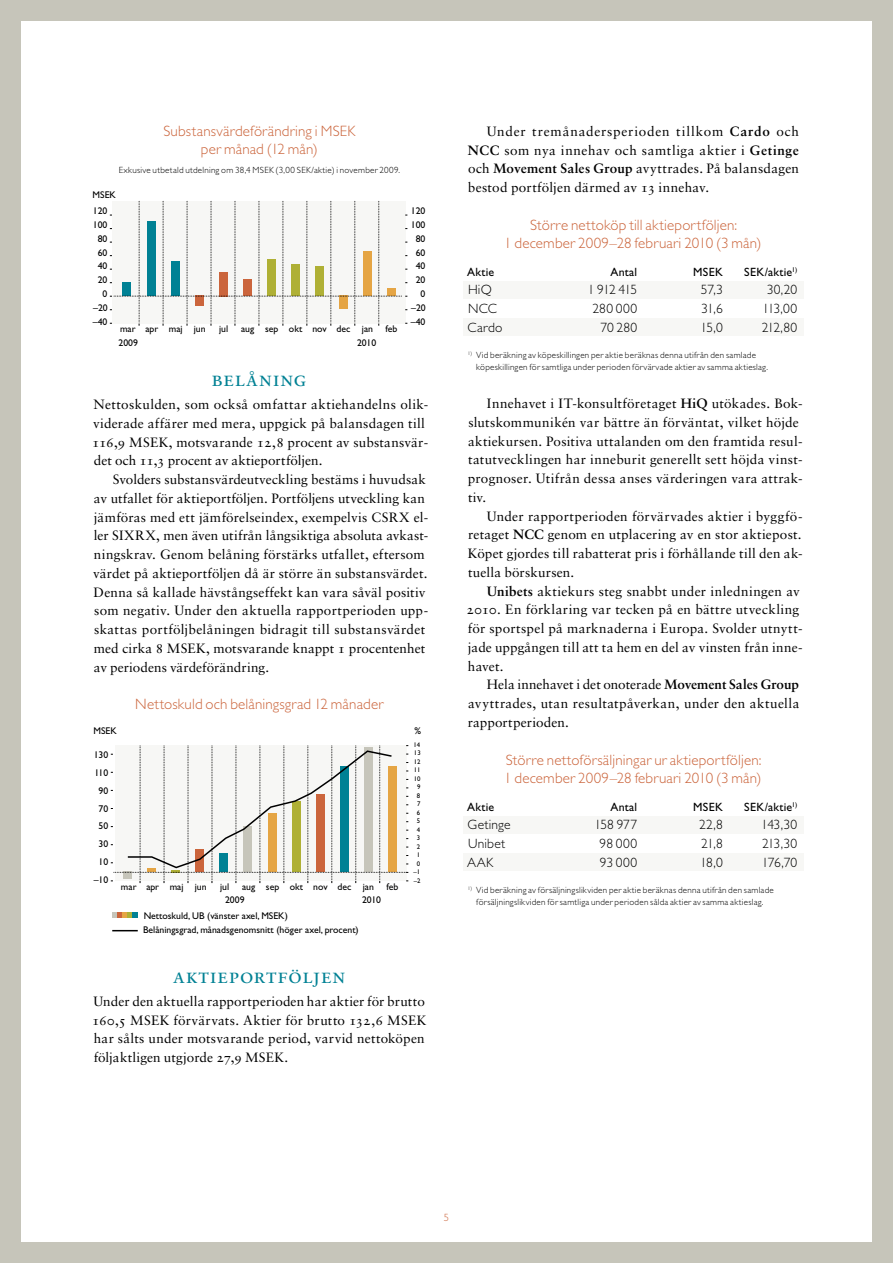
<style>
.page{position:relative;width:893px;height:1263px;background:#c6c5ba}
.page>*{position:absolute;margin:0;border:0;box-sizing:border-box;transform-origin:0 0}
.t1{font:21px "Sabon Roman SC";letter-spacing:.03em;color:#008194}
.t2{font:300 15px/18.8px "Gill Sans Std";letter-spacing:.01em;color:#cb653c;text-align:center}
.t3{font:13.5px/18.8px "Sabon Roman Os F";letter-spacing:.015em;color:#000}
.t4{font:300 13.5px "Gill Sans Std";letter-spacing:.01em;color:#000}
.t5{font:12px "Gill Sans Std";letter-spacing:.02em;color:#000}
.t6{font:300 10.5px "Gill Sans Std";color:#cb653c}
.t7{font:9.75px/14.9px "Gill Sans Std";color:#000}
.t8{font:9.75px "Gill Sans";color:#000}
.t9{font:300 9px/11.2px "Gill Sans Std";letter-spacing:.03em;color:#000}
.t10{font:6.75px/8.6px "Gill Sans Std";color:#000;text-align:center}
.s1{font-family:"Sabon Bold Os F"}
</style>
<div class="page">
<div style="left:21px;top:21px;width:851px;height:1221px;background:#fff"></div>
<div style="left:464px;top:319px;width:340px;height:17px;background:#f7f7f5"></div>
<div style="left:463px;top:854px;width:340px;height:17px;background:#f7f7f5"></div>
<div style="left:463px;top:816px;width:340px;height:17px;background:#f7f7f5"></div>
<div style="left:464px;top:281px;width:340px;height:18px;background:#f7f7f5"></div>
<svg style="left:112px;top:930px;width:26px;height:1px"></svg>
<svg style="left:113px;top:912px;width:25px;height:6px"></svg>
<svg style="left:111px;top:745px;width:297px;height:138px"></svg>
<svg style="left:110px;top:201px;width:297px;height:125px"></svg>
<p class="t2" style="left:163px;top:121px;width:193px">Substansvärdeförändring i MSEK per månad (12 mån)</p>
<p class="t9" style="left:119px;top:165px;width:283px">Exkusive utbetald utdelning om 38,4 MSEK (3,00 SEK/aktie) i november 2009.</p>
<p class="t8" style="left:93px;top:189px;width:25px">MSEK</p>
<p class="t8" style="left:93px;top:205px;width:16px">120</p>
<p class="t8" style="left:98px;top:233px;width:11px">80</p>
<p class="t8" style="left:93px;top:219px;width:16px">100</p>
<p class="t8" style="left:411px;top:205px;width:16px">120</p>
<p class="t8" style="left:416px;top:233px;width:11px">80</p>
<p class="t8" style="left:411px;top:219px;width:16px">100</p>
<p class="t8" style="left:98px;top:247px;width:11px">60</p>
<p class="t8" style="left:416px;top:247px;width:11px">60</p>
<p class="t8" style="left:98px;top:261px;width:11px">40</p>
<p class="t8" style="left:416px;top:261px;width:11px">40</p>
<p class="t8" style="left:98px;top:274px;width:11px">20</p>
<p class="t8" style="left:416px;top:274px;width:11px">20</p>
<p class="t8" style="left:103px;top:288px;width:6px">0</p>
<p class="t8" style="left:421px;top:288px;width:6px">0</p>
<p class="t8" style="left:93px;top:302px;width:16px">–20</p>
<p class="t8" style="left:411px;top:302px;width:16px">–20</p>
<p class="t8" style="left:93px;top:316px;width:16px">–40</p>
<p class="t8" style="left:120px;top:324px;width:87px">mar apr maj jun</p>
<p class="t8" style="left:219px;top:324px;width:11px">jul</p>
<p class="t8" style="left:241px;top:324px;width:134px">aug sep okt nov dec jan</p>
<p class="t8" style="left:385px;top:324px;width:13px">feb</p>
<p class="t8" style="left:119px;top:337px;width:21px">2009</p>
<p class="t8" style="left:357px;top:337px;width:21px">2010</p>
<p class="t8" style="left:411px;top:316px;width:16px">–40</p>
<h1 class="t1" style="left:212px;top:366px;width:96px">belåning</h1>
<p class="t3" style="left:92px;top:395px;width:338px">Nettoskulden, som också omfattar aktiehandelns olik&shy;viderade affärer med mera, uppgick på balansdagen till 116,9 MSEK, motsvarande 12,8 procent av substansvär&shy;det och 11,3 procent av aktieportföljen.</p>
<p class="t3" style="left:93px;top:470px;width:337px;text-indent:20px">Svolders substansvärdeutveckling bestäms i huvudsak av utfallet för aktieportföljen. Portföljens utveckling kan jämföras med ett jämförelseindex, exempelvis CSRX el&shy;ler SIXRX, men även utifrån långsiktiga absoluta avkast&shy;ningskrav. Genom belåning förstärks utfallet, eftersom värdet på aktieportföljen då är större än substansvärdet.<br>Denna så kallade hävstångseffekt kan vara såväl positiv som negativ. Under den aktuella rapportperioden upp&shy;skattas portföljbelåningen bidragit till substansvärdet med cirka 8 MSEK, motsvarande knappt 1 procentenhet av periodens värdeförändring.</p>
<p class="t2" style="left:135px;top:695px;width:250px">Nettoskuld och belåningsgrad 12 månader</p>
<p class="t7" style="left:94px;top:723px;width:25px">MSEK</p>
<p class="t7" style="left:414px;top:723px;width:8px">%</p>
<p class="t7" style="left:94px;top:747px;width:16px">130</p>
<p class="t10" style="left:414px;top:740px;width:9px;text-align:left">14<br>13</p>
<p class="t10" style="left:414px;top:757px;width:8px">12</p>
<p class="t7" style="left:94px;top:764px;width:16px;line-height:17.9px;text-align:center">110<br>90</p>
<p class="t10" style="left:414px;top:766px;width:8px">11</p>
<p class="t10" style="left:414px;top:774px;width:8px">10</p>
<p class="t10" style="left:417px;top:783px;width:5px">9</p>
<p class="t10" style="left:417px;top:791px;width:5px">8</p>
<p class="t7" style="left:99px;top:801px;width:11px">70</p>
<p class="t10" style="left:417px;top:800px;width:5px">7</p>
<p class="t10" style="left:417px;top:808px;width:5px">6</p>
<p class="t7" style="left:99px;top:819px;width:11px">50</p>
<p class="t10" style="left:417px;top:817px;width:5px">5</p>
<p class="t10" style="left:417px;top:825px;width:5px">4</p>
<p class="t7" style="left:99px;top:836px;width:11px">30</p>
<p class="t10" style="left:417px;top:834px;width:5px">3</p>
<p class="t10" style="left:417px;top:842px;width:5px">2</p>
<p class="t10" style="left:417px;top:851px;width:5px">1</p>
<p class="t7" style="left:99px;top:854px;width:11px">10</p>
<p class="t10" style="left:413px;top:859px;width:8px">0 –1</p>
<p class="t7" style="left:94px;top:872px;width:16px">–10</p>
<p class="t10" style="left:414px;top:876px;width:8px">–2</p>
<p class="t7" style="left:121px;top:879px;width:87px">mar apr maj jun</p>
<p class="t7" style="left:220px;top:879px;width:11px">jul</p>
<p class="t7" style="left:242px;top:879px;width:133px">aug sep okt nov dec jan</p>
<p class="t7" style="left:386px;top:879px;width:13px">feb</p>
<p class="t7" style="left:225px;top:892px;width:21px">2009</p>
<p class="t7" style="left:362px;top:892px;width:21px">2010</p>
<p class="t7" style="left:143px;top:908px;width:217px">Nettoskuld, UB (vänster axel, MSEK)<br>Belåningsgrad, månadsgenomsnitt (höger axel, procent)</p>
<h1 class="t1" style="left:173px;top:963px;width:174px">aktieportföljen</h1>
<p class="t3" style="left:92px;top:992px;width:336px">Under den aktuella rapportperioden har aktier för brutto 160,5 MSEK förvärvats. Aktier för brutto 132,6 MSEK har sålts under motsvarande period, varvid nettoköpen följaktligen utgjorde 27,9 MSEK.</p>
<p class="t3" style="left:468px;top:122px;width:333px;text-align:justify;text-indent:19px">Under tremånadersperioden tillkom <span class="s1">Cardo</span> och <span class="s1">NCC</span> som nya innehav och samtliga aktier i <span class="s1">Getinge </span>och <span class="s1">Movement Sales Group</span> avyttrades. På balansdagen bestod portföljen därmed av 13 innehav.</p>
<p class="t2" style="left:504px;top:215px;width:259px">Större nettoköp till aktieportföljen:<br>1 december 2009–28 februari 2010 (3 mån)</p>
<p class="t5" style="left:467px;top:265px;width:29px">Aktie</p>
<p class="t5" style="left:610px;top:265px;width:28px">Antal</p>
<p class="t5" style="left:693px;top:265px;width:31px">MSEK</p>
<p class="t5" style="left:744px;top:265px;width:55px">SEK/aktie<sup>1)</sup></p>
<p class="t4" style="left:468px;top:282px;width:25px">HiQ</p>
<p class="t4" style="left:588px;top:282px;width:51px">1 912 415</p>
<p class="t4" style="left:701px;top:282px;width:23px">57,3</p>
<p class="t4" style="left:767px;top:282px;width:32px">30,20</p>
<p class="t4" style="left:468px;top:301px;width:30px">NCC</p>
<p class="t4" style="left:592px;top:301px;width:46px">280 000</p>
<p class="t4" style="left:701px;top:301px;width:23px">31,6</p>
<p class="t4" style="left:762px;top:301px;width:36px">113,00</p>
<p class="t4" style="left:468px;top:320px;width:36px">Cardo</p>
<p class="t4" style="left:601px;top:320px;width:38px">70 280</p>
<p class="t4" style="left:700px;top:320px;width:24px">15,0</p>
<p class="t4" style="left:762px;top:320px;width:37px">212,80</p>
<p class="t9" style="left:476px;top:350px;width:293px;text-indent:-8px"><sup>1)</sup> Vid beräkning av köpeskillingen per aktie beräknas denna utifrån den samlade köpeskillingen för samtliga under perioden förvärvade aktier av samma aktieslag.</p>
<p class="t3" style="left:468px;top:394px;width:336px;text-indent:19px">Innehavet i IT-konsultföretaget <span class="s1">HiQ</span> utökades. Bok&shy;slutskommunikén var bättre än förväntat, vilket höjde aktiekursen. Positiva uttalanden om den framtida resul&shy;tatutvecklingen har inneburit generellt sett höjda vinst&shy;prognoser. Utifrån dessa anses värderingen vara attrak&shy;tiv.</p>
<p class="t3" style="left:468px;top:506px;width:336px;text-align:justify;text-indent:19px">Under rapportperioden förvärvades aktier i byggfö&shy;retaget <span class="s1">NCC</span> genom en utplacering av en stor aktiepost.<br>Köpet gjordes till rabatterat pris i förhållande till den ak&shy;tuella börskursen.</p>
<p class="t3" style="left:466px;top:581px;width:337px;text-indent:20px"><span class="s1">Unibets</span> aktiekurs steg snabbt under inledningen av 2010. En förklaring var tecken på en bättre utveckling för sportspel på marknaderna i Europa. Svolder utnytt&shy;jade uppgången till att ta hem en del av vinsten från inne&shy;havet.</p>
<p class="t3" style="left:468px;top:675px;width:333px;text-align:justify;text-indent:19px">Hela innehavet i det onoterade <span class="s1">Movement Sales Group </span>avyttrades, utan resultatpåverkan, under den aktuella rapportperioden.</p>
<p class="t2" style="left:504px;top:750px;width:259px;text-align:left">Större nettoförsäljningar ur aktieportföljen:<br>1 december 2009–28 februari 2010 (3 mån)</p>
<p class="t5" style="left:467px;top:800px;width:29px">Aktie</p>
<p class="t5" style="left:610px;top:800px;width:28px">Antal</p>
<p class="t5" style="left:693px;top:800px;width:31px">MSEK</p>
<p class="t5" style="left:744px;top:800px;width:55px">SEK/aktie<sup>1)</sup></p>
<p class="t4" style="left:468px;top:817px;width:44px">Getinge</p>
<p class="t4" style="left:594px;top:817px;width:44px">158 977</p>
<p class="t4" style="left:699px;top:817px;width:25px">22,8</p>
<p class="t4" style="left:761px;top:817px;width:37px">143,30</p>
<p class="t4" style="left:468px;top:836px;width:39px">Unibet</p>
<p class="t4" style="left:600px;top:836px;width:39px">98 000</p>
<p class="t4" style="left:701px;top:836px;width:23px">21,8</p>
<p class="t4" style="left:762px;top:836px;width:37px">213,30</p>
<p class="t4" style="left:467px;top:855px;width:28px">AAK</p>
<p class="t4" style="left:600px;top:855px;width:39px">93 000</p>
<p class="t4" style="left:700px;top:855px;width:24px">18,0</p>
<p class="t4" style="left:762px;top:855px;width:37px">176,70</p>
<p class="t9" style="left:468px;top:885px;width:307px;text-align:center"><sup>1)</sup> Vid beräkning av försäljningslikviden per aktie beräknas denna utifrån den samlade försäljningslikviden för samtliga under perioden sålda aktier av samma aktieslag.</p>
<p class="t6" style="left:444px;top:1212px;width:7px">5</p>
</div>
